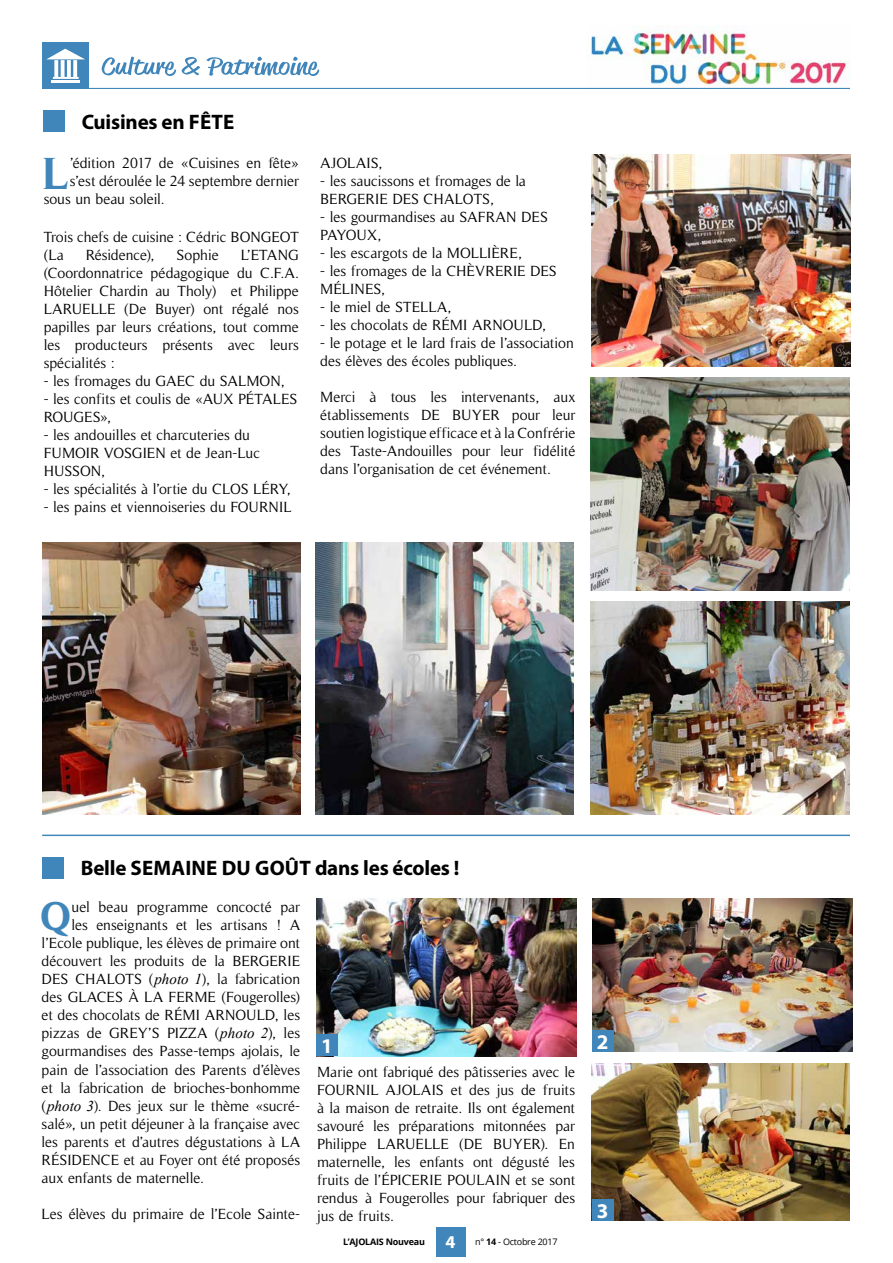
<style>
.page{position:relative;width:893px;height:1263px;background:#fff}
.page>*{position:absolute;margin:0;border:0;box-sizing:border-box;transform-origin:0 0}
.t1{font:700 45.45px "Timeless";color:#4186ba}
.t2{font:700 40.65px "Timeless";color:#4186ba}
.t3{font:700 21px "Myriad Pro";letter-spacing:-.01em;color:#000}
.t4{font:700 21px "Myriad Pro";color:#fff}
.t5{font:15px/18px "Timeless";letter-spacing:-.005em;color:#000}
.t6{font:700 9px "Open Sans";letter-spacing:-.025em;color:#000}
.s1{font-family:"Times New Roman";font-style:italic}
.s2{font-family:"Myriad Pro";font-size:18px;color:#fff}
.s3{font-weight:400}
</style>
<div class="page">
<div style="left:436px;top:1227px;width:29px;height:29px;background:#4186ba"></div>
<img style="left:586px;top:26px;width:264px;height:62px">
<div style="left:44px;top:111px;width:21px;height:21px;background:#4186ba"></div>
<hr style="left:80px;top:88px;width:770px;height:1px;background:#4186ba">
<div style="left:43px;top:43px;width:46px;height:46px;background:#4186ba"></div>
<svg style="left:46px;top:49px;width:39px;height:30px"></svg>
<hr style="left:51px;top:80px;width:29px;height:3px;background:#fff">
<svg style="left:102px;top:57px;width:217px;height:19px"></svg>
<img style="left:591px;top:154px;width:259px;height:213px">
<img style="left:591px;top:378px;width:259px;height:212px">
<img style="left:591px;top:601px;width:259px;height:213px">
<img style="left:316px;top:542px;width:258px;height:273px">
<img style="left:43px;top:542px;width:257px;height:273px">
<div style="left:43px;top:857px;width:21px;height:21px;background:#4186ba"></div>
<hr style="left:42px;top:834px;width:808px;height:2px;background:#4087ba">
<img style="left:316px;top:899px;width:261px;height:157px">
<div style="left:316px;top:1035px;width:21px;height:21px;background:#4186ba"></div>
<img style="left:592px;top:899px;width:261px;height:153px">
<div style="left:592px;top:1030px;width:21px;height:21px;background:#4186ba"></div>
<img style="left:592px;top:1063px;width:258px;height:157px">
<div style="left:592px;top:1199px;width:21px;height:21px;background:#4186ba"></div>
<h3 class="t3" style="left:82px;top:108px;width:154px">Cuisines en FÊTE</h3>
<h1 class="t1" style="left:43px;top:147px;width:28px">L</h1>
<p class="t5" style="left:70px;top:154px;width:231px">’édition 2017 de «Cuisines en fête»</p>
<p class="t5" style="left:70px;top:172px;width:231px">s’est déroulée le 24 septembre dernier</p>
<p class="t5" style="left:44px;top:190px;width:123px">sous un beau soleil.</p>
<p class="t5" style="left:44px;top:228px;width:257px">Trois chefs de cuisine : Cédric BONGEOT (La</p>
<p class="t5" style="left:86px;top:246px;width:70px">Résidence),</p>
<p class="t5" style="left:177px;top:246px;width:44px">Sophie</p>
<p class="t5" style="left:44px;top:246px;width:257px;text-align:justify;text-indent:197px">L’ETANG (Coordonnatrice pédagogique du C.F.A.<br>Hôtelier Chardin au Tholy) et Philippe LARUELLE (De Buyer) ont régalé nos papilles par leurs créations, tout comme les producteurs présents avec leurs spécialités :</p>
<p class="t5" style="left:44px;top:372px;width:243px">- les fromages du GAEC du SALMON,</p>
<p class="t5" style="left:44px;top:390px;width:255px">- les confits et coulis de «AUX PÉTALES<br>ROUGES»,</p>
<p class="t5" style="left:44px;top:426px;width:218px">- les andouilles et charcuteries du<br>FUMOIR VOSGIEN et de Jean-Luc<br>HUSSON,</p>
<p class="t5" style="left:44px;top:480px;width:249px">- les spécialités à l’ortie du CLOS LÉRY,</p>
<p class="t5" style="left:44px;top:498px;width:249px">- les pains et viennoiseries du FOURNIL</p>
<p class="t5" style="left:320px;top:154px;width:64px">AJOLAIS,</p>
<p class="t5" style="left:320px;top:172px;width:207px">- les saucissons et fromages de la<br>BERGERIE DES CHALOTS,</p>
<p class="t5" style="left:320px;top:208px;width:229px">- les gourmandises au SAFRAN DES<br>PAYOUX,</p>
<p class="t5" style="left:320px;top:244px;width:203px">- les escargots de la MOLLIÈRE,</p>
<p class="t5" style="left:320px;top:262px;width:238px">- les fromages de la CHÈVRERIE DES<br>MÉLINES,</p>
<p class="t5" style="left:320px;top:298px;width:133px">- le miel de STELLA,</p>
<p class="t5" style="left:320px;top:316px;width:227px">- les chocolats de RÉMI ARNOULD,</p>
<p class="t5" style="left:320px;top:334px;width:255px">- le potage et le lard frais de l’association des élèves des écoles publiques.</p>
<p class="t5" style="left:320px;top:388px;width:257px;text-align:justify">Merci à tous les intervenants, aux établissements DE BUYER pour leur soutien logistique efficace et à la Confrérie des Taste-Andouilles pour leur fidélité dans l’organisation de cet événement.</p>
<h3 class="t3" style="left:81px;top:855px;width:380px">Belle SEMAINE DU GOÛT dans les écoles !</h3>
<h2 class="t2" style="left:41px;top:892px;width:32px">Q</h2>
<p class="t5" style="left:72px;top:898px;width:230px">uel beau programme concocté par</p>
<p class="t5" style="left:72px;top:916px;width:230px">les enseignants et les artisans ! A</p>
<p class="t5" style="left:42px;top:934px;width:260px">l’Ecole publique, les élèves de primaire ont</p>
<p class="t5" style="left:42px;top:952px;width:260px">découvert les produits de la BERGERIE</p>
<p class="t5" style="left:42px;top:970px;width:260px">DES CHALOTS (<span class="s1">photo 1</span>), la fabrication</p>
<p class="t5" style="left:42px;top:988px;width:260px">des GLACES À LA FERME (Fougerolles)</p>
<p class="t5" style="left:42px;top:1006px;width:260px">et des chocolats de RÉMI ARNOULD, les</p>
<p class="t5" style="left:42px;top:1024px;width:260px">pizzas de GREY’S PIZZA (<span class="s1">photo 2</span>), les</p>
<p class="t5" style="left:42px;top:1042px;width:260px">gourmandises des Passe-temps ajolais, le</p>
<p class="t5" style="left:42px;top:1060px;width:260px">pain de l’association des Parents d’élèves</p>
<p class="t5" style="left:42px;top:1078px;width:260px">et la fabrication de brioches-bonhomme</p>
<p class="t5" style="left:42px;top:1096px;width:260px">(<span class="s1">photo 3</span>). Des jeux sur le thème «sucré-</p>
<p class="t5" style="left:42px;top:1114px;width:260px">salé», un petit déjeuner à la française avec</p>
<p class="t5" style="left:42px;top:1132px;width:260px">les parents et d’autres dégustations à LA</p>
<p class="t5" style="left:42px;top:1150px;width:260px">RÉSIDENCE et au Foyer ont été proposés</p>
<p class="t5" style="left:42px;top:1168px;width:164px">aux enfants de maternelle.</p>
<p class="t5" style="left:42px;top:1204px;width:260px">Les élèves du primaire de l’Ecole Sainte-</p>
<h3 class="t4" style="left:321px;top:1032px;width:13px">1</h3>
<h3 class="t4" style="left:597px;top:1028px;width:13px">2</h3>
<p class="t5" style="left:317px;top:1063px;width:260px;text-align:justify">Marie ont fabriqué des pâtisseries avec le FOURNIL AJOLAIS et des jus de fruits à la maison de retraite. Ils ont également savouré les préparations mitonnées par Philippe LARUELLE (DE BUYER). En maternelle, les enfants ont dégusté les fruits de l’ÉPICERIE POULAIN et se sont rendus à Fougerolles pour fabriquer des jus de fruits.</p>
<p class="t6" style="left:343px;top:1235px;width:216px">L’AJOLAIS Nouveau <span class="s2">4</span> <span class="s3">n°</span> 14 <span class="s3">- Octobre 2017</span></p>
<h3 class="t4" style="left:597px;top:1197px;width:13px">3</h3>
</div>
